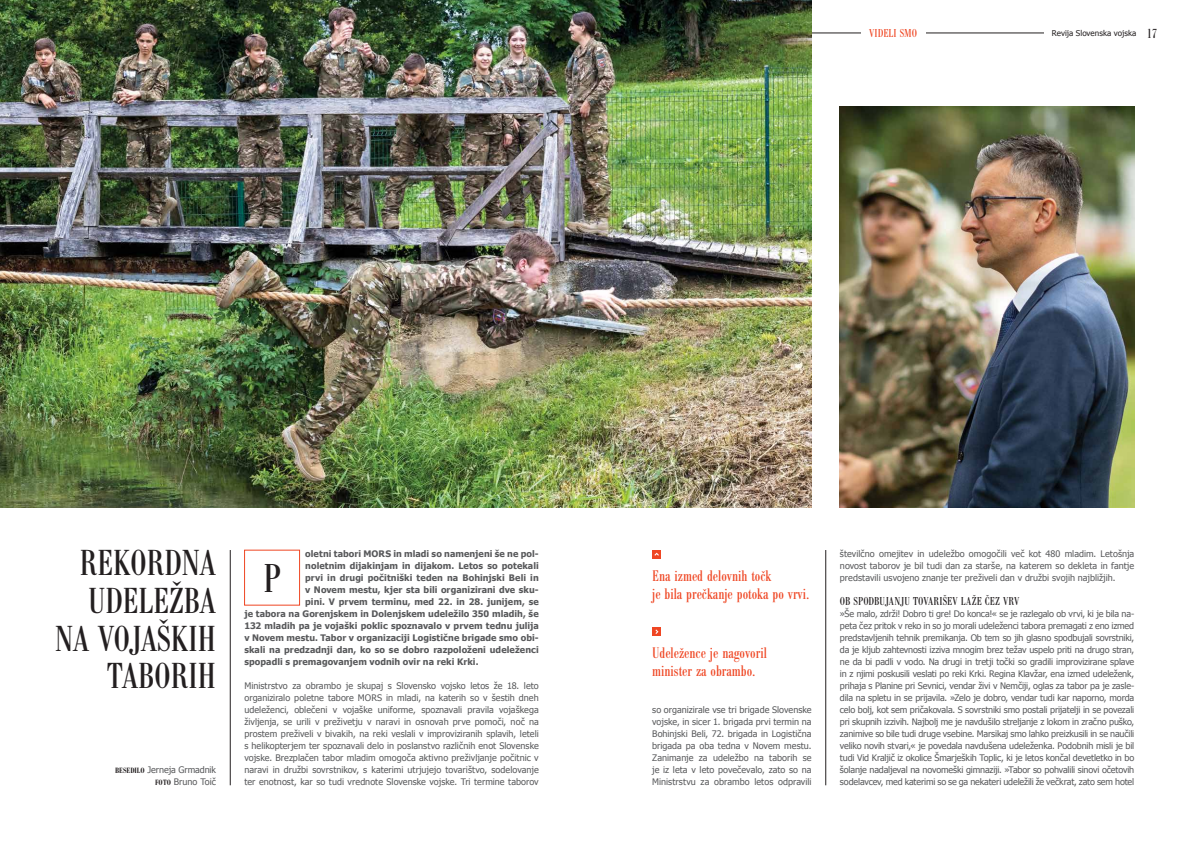
<style>
.page{position:relative;width:1191px;height:842px;background:#fff}
.page>*{position:absolute;margin:0;border:0;box-sizing:border-box;transform-origin:0 0}
.t1{font:condensed 42px "Bodoni Ant TEE";color:#231f20}
.t2{font:condensed 37.7px/37.7px "Bodoni Ant TEE";letter-spacing:-.015em;color:#231f20;text-align:right}
.t3{font:condensed 16px/18px "Bodoni Ant TEE";color:#ef4623}
.t4{font:condensed 12px "Bodoni Ant TEE";letter-spacing:.005em;color:#231f20}
.t5{font:condensed 12px "Bodoni Ant TEE";color:#ef4623}
.t6{font:9px/12px "Tahoma";color:#58595b;text-align:justify}
.t7{font:700 9px "Tahoma";letter-spacing:.005em;color:#58595b}
.t8{font:8px "Tahoma";letter-spacing:.01em;color:#231f20}
.s1{font-family:"Bodoni Ant TEE";font-stretch:condensed;font-size:14px}
.s2{font-family:"Bodoni Ant TEE";font-weight:600;font-stretch:condensed;font-size:8px;color:#231f20}
</style>
<div class="page">
<hr style="left:14px;top:33px;width:1030px;height:1px;background:#231f20">
<div style="left:860px;top:23px;width:65px;height:20px;background:#fff"></div>
<img style="left:0;top:0;width:811px;height:507px">
<div style="left:244px;top:550px;width:56px;height:55px;border:1px solid #ef4623"></div>
<hr style="left:230px;top:550px;width:1px;height:235px;background:#231f20">
<hr style="left:825px;top:550px;width:1px;height:235px;background:#231f20">
<img style="left:840px;top:107px;width:294px;height:400px">
<div style="left:652px;top:627px;width:9px;height:9px;background:#ef4623"></div>
<svg style="left:655px;top:629px;width:3px;height:5px"></svg>
<div style="left:652px;top:550px;width:9px;height:9px;background:#ef4623"></div>
<svg style="left:654px;top:553px;width:5px;height:3px"></svg>
<h3 class="t5" style="left:869px;top:27px;width:49px">VIDELI SMO</h3>
<p class="t8" style="left:1052px;top:28px;width:107px">Revija Slovenska vojska <span class="s1">17</span></p>
<h2 class="t2" style="left:55px;top:545px;width:163px">REKORDNA<br>UDELEŽBA<br>NA VOJAŠKIH<br>TABORIH</h2>
<p class="t6" style="left:115px;top:764px;width:102px;text-align:right"><span class="s2">BESEDILO</span> Jerneja Grmadnik<br><span class="s2">FOTO</span> Bruno Toič</p>
<p class="t7" style="left:305px;top:548px;width:235px">oletni tabori MORS in mladi so namenjeni še ne pol-</p>
<p class="t7" style="left:305px;top:560px;width:235px">noletnim dijakinjam in dijakom. Letos so potekali</p>
<p class="t7" style="left:305px;top:572px;width:235px">prvi in drugi počitniški teden na Bohinjski Beli in</p>
<p class="t7" style="left:305px;top:584px;width:235px">v Novem mestu, kjer sta bili organizirani dve sku-</p>
<p class="t7" style="left:305px;top:596px;width:235px">pini. V prvem terminu, med 22. in 28. junijem, se</p>
<p class="t7" style="left:244px;top:608px;width:296px">je tabora na Gorenjskem in Dolenjskem udeležilo 350 mladih, še</p>
<p class="t7" style="left:244px;top:620px;width:296px">132 mladih pa je vojaški poklic spoznavalo v prvem tednu julija</p>
<p class="t7" style="left:244px;top:632px;width:296px">v Novem mestu. Tabor v organizaciji Logistične brigade smo obi-</p>
<p class="t7" style="left:244px;top:644px;width:296px">skali na predzadnji dan, ko so se dobro razpoloženi udeleženci</p>
<p class="t7" style="left:244px;top:656px;width:236px">spopadli s premagovanjem vodnih ovir na reki Krki.</p>
<p class="t6" style="left:244px;top:679px;width:296px">Ministrstvo za obrambo je skupaj s Slovensko vojsko letos že 18. leto organiziralo poletne tabore MORS in mladi, na katerih so v šestih dneh udeleženci, oblečeni v vojaške uniforme, spoznavali pravila vojaškega življenja, se urili v preživetju v naravi in osnovah prve pomoči, noč na prostem preživeli v bivakih, na reki veslali v improviziranih splavih, leteli s helikopterjem ter spoznavali delo in poslanstvo različnih enot Slovenske vojske. Brezplačen tabor mladim omogoča aktivno preživljanje počitnic v naravi in družbi sovrstnikov, s katerimi utrjujejo tovarištvo, sodelovanje ter enotnost, kar so tudi vrednote Slovenske vojske. Tri termine taborov</p>
<h1 class="t1" style="left:263px;top:556px;width:19px">P</h1>
<h3 class="t3" style="left:652px;top:567px;width:159px">Ena izmed delovnih točk<br>je bila prečkanje potoka po vrvi.</h3>
<h3 class="t3" style="left:652px;top:644px;width:116px">Udeležence je nagovoril minister za obrambo.</h3>
<p class="t6" style="left:652px;top:704px;width:161px">so organizirale vse tri brigade Slovenske vojske, in sicer 1. brigada prvi termin na Bohinjski Beli, 72. brigada in Logistična brigada pa oba tedna v Novem mestu.<br>Zanimanje za udeležbo na taborih se je iz leta v leto povečevalo, zato so na Ministrstvu za obrambo letos odpravili</p>
<p class="t6" style="left:840px;top:548px;width:296px">številčno omejitev in udeležbo omogočili več kot 480 mladim. Letošnja novost taborov je bil tudi dan za starše, na katerem so dekleta in fantje predstavili usvojeno znanje ter preživeli dan v družbi svojih najbližjih.</p>
<h3 class="t4" style="left:840px;top:595px;width:181px">OB SPODBUJANJU TOVARIŠEV LAŽE ČEZ VRV</h3>
<p class="t6" style="left:840px;top:608px;width:296px">»Še malo, zdrži! Dobro ti gre! Do konca!« se je razlegalo ob vrvi, ki je bila na&shy;peta čez pritok v reko in so jo morali udeleženci tabora premagati z eno izmed predstavljenih tehnik premikanja. Ob tem so jih glasno spodbujali sovrstniki, da je kljub zahtevnosti izziva mnogim brez težav uspelo priti na drugo stran, ne da bi padli v vodo. Na drugi in tretji točki so gradili improvizirane splave in z njimi poskusili veslati po reki Krki. Regina Klavžar, ena izmed udeleženk, prihaja s Planine pri Sevnici, vendar živi v Nemčiji, oglas za tabor pa je zasle&shy;dila na spletu in se prijavila. »Zelo je dobro, vendar tudi kar naporno, morda celo bolj, kot sem pričakovala. S sovrstniki smo postali prijatelji in se povezali pri skupnih izzivih. Najbolj me je navdušilo streljanje z lokom in zračno puško, zanimive so bile tudi druge vsebine. Marsikaj smo lahko preizkusili in se naučili veliko novih stvari,« je povedala navdušena udeleženka. Podobnih misli je bil tudi Vid Kraljič iz okolice Šmarjeških Toplic, ki je letos končal devetletko in bo šolanje nadaljeval na novomeški gimnaziji. »Tabor so pohvalili sinovi očetovih sodelavcev, med katerimi so se ga nekateri udeležili že večkrat, zato sem hotel</p>
</div>
